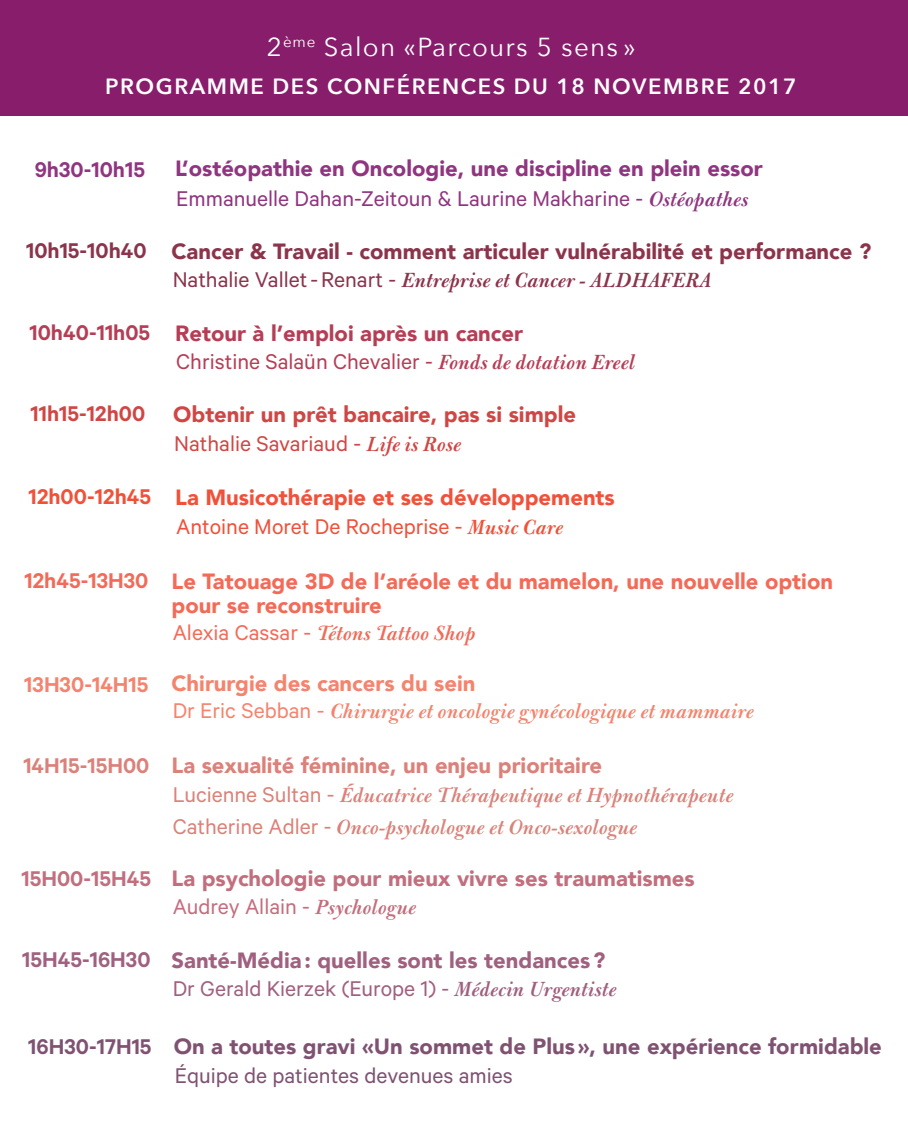
<style>
.page{position:relative;width:908px;height:1134px;background:#fff}
.page>*{position:absolute;margin:0;border:0;box-sizing:border-box;transform-origin:0 0}
.t1{font:26px "Avenir Next";letter-spacing:.05em;color:#fff}
.t2{font:24px "Calibre";color:#90357f}
.t3{font:24px "Calibre";color:#b53e55}
.t4{font:24px "Calibre";color:#a0607f}
.t5{font:24px "Calibre";color:#f0513a}
.t6{font:24px "Calibre";color:#7f5272}
.t7{font:24px "Calibre";color:#cf4745}
.t8{font:24px "Calibre";color:#c36e7e}
.t9{font:600 24px "Calibre";color:#90357f}
.t10{font:italic 600 22px/32.6px "Bulmer MT Std";color:#da827a}
.t11{font:900 22px/24px "Avenir";color:#f26b59}
.t12{font:900 22px "Avenir";color:#8b344c}
.t13{font:900 22px "Avenir";color:#7f5272}
.t14{font:italic 600 22px "Bulmer MT Std";color:#f4846e}
.t15{font:900 22px "Avenir";color:#c36e7e}
.t16{font:italic 600 22px "Bulmer MT Std";color:#8b344c}
.t17{font:900 22px "Avenir";color:#90357f}
.t18{font:900 22px "Avenir";color:#da827a}
.t19{font:900 22px "Avenir";color:#a0607f}
.t20{font:900 22px "Avenir";color:#f0513a}
.t21{font:900 22px "Avenir";color:#cf4745}
.t22{font:600 22px "Avenir Next";letter-spacing:.07em;color:#fff}
.t23{font:900 22px "Avenir";color:#b53e55}
.t24{font:900 22px "Avenir";color:#f4846e}
.t25{font:italic 600 22px "Bulmer MT Std";color:#f26b59}
.s1{font-family:"Bulmer MT Std";font-weight:600;font-style:italic;font-size:22px}
.s2{font-family:"Calibre";font-weight:600;font-size:24px}
.s3{font-family:"Calibre";font-weight:400;font-style:normal;font-size:24px}
</style>
<div class="page">
<div style="left:0;top:0;width:907px;height:115px;background:#881d6b"></div>
<p class="t1" style="left:266px;top:25px;width:370px">2<sup>ème</sup> Salon «Parcours 5 sens »</p>
<p class="t22" style="left:105px;top:68px;width:692px">PROGRAMME DES CONFÉRENCES DU 18 NOVEMBRE 2017</p>
<p class="t9" style="left:35px;top:155px;width:112px">9h30-10h15</p>
<p class="t17" style="left:175px;top:150px;width:589px">L’ostéopathie en Oncologie, une discipline en plein essor</p>
<p class="t2" style="left:176px;top:184px;width:573px">Emmanuelle Dahan-Zeitoun &amp; Laurine Makharine - <span class="s1">Ostéopathes</span></p>
<p class="t12" style="left:26px;top:232px;width:846px"><span class="s2">10h15-10h40</span> Cancer &amp; Travail - comment articuler vulnérabilité et performance ?</p>
<p class="t16" style="left:172px;top:269px;width:540px"><span class="s3">Nathalie Vallet-Renart -</span> Entreprise et Cancer - ALDHAFERA</p>
<p class="t23" style="left:30px;top:314px;width:495px"><span class="s2">10h40-11h05</span> Retour à l’emploi après un cancer</p>
<p class="t3" style="left:176px;top:348px;width:460px">Christine Salaün Chevalier - <span class="s1">Fonds de dotation Ereel</span></p>
<p class="t21" style="left:31px;top:396px;width:546px"><span class="s2">11h15-12h00</span> Obtenir un prêt bancaire, pas si simple</p>
<p class="t7" style="left:174px;top:429px;width:288px">Nathalie Savariaud - <span class="s1">Life is Rose</span></p>
<p class="t20" style="left:29px;top:478px;width:587px"><span class="s2">12h00-12h45</span> La Musicothérapie et ses développements</p>
<p class="t5" style="left:176px;top:512px;width:388px">Antoine Moret De Rocheprise - <span class="s1">Music Care</span></p>
<p class="t11" style="left:171px;top:569px;width:662px;text-indent:-147px"><span class="s2">12h45-13H30</span> Le Tatouage 3D de l’aréole et du mamelon, une nouvelle option pour se reconstruire</p>
<p class="t25" style="left:172px;top:621px;width:304px"><span class="s3">Alexia Cassar -</span> Tétons Tattoo Shop</p>
<p class="t24" style="left:24px;top:664px;width:452px"><span class="s2">13H30-14H15</span> Chirurgie des cancers du sein</p>
<p class="t14" style="left:172px;top:699px;width:582px"><span class="s3">Dr Eric Sebban -</span> Chirurgie et oncologie gynécologique et mammaire</p>
<p class="t18" style="left:23px;top:747px;width:580px"><span class="s2">14H15-15H00</span> La sexualité féminine, un enjeu prioritaire</p>
<p class="t10" style="left:172px;top:779px;width:562px"><span class="s3">Lucienne Sultan -</span> Éducatrice Thérapeutique et Hypnothérapeute<br><span class="s3">Catherine Adler -</span> Onco-psychologue et Onco-sexologue</p>
<p class="t15" style="left:21px;top:859px;width:674px"><span class="s2">15H00-15H45</span> La psychologie pour mieux vivre ses traumatismes</p>
<p class="t8" style="left:172px;top:892px;width:245px">Audrey Allain - <span class="s1">Psychologue</span></p>
<p class="t19" style="left:22px;top:941px;width:584px"><span class="s2">15H45-16H30</span> Santé-Média: quelles sont les tendances?</p>
<p class="t4" style="left:172px;top:975px;width:445px">Dr Gerald Kierzek (Europe 1) - <span class="s1">Médecin Urgentiste</span></p>
<p class="t13" style="left:28px;top:1028px;width:854px"><span class="s2">16H30-17H15</span> On a toutes gravi «Un sommet de Plus», une expérience formidable</p>
<p class="t6" style="left:175px;top:1061px;width:339px">Équipe de patientes devenues amies</p>
</div>
